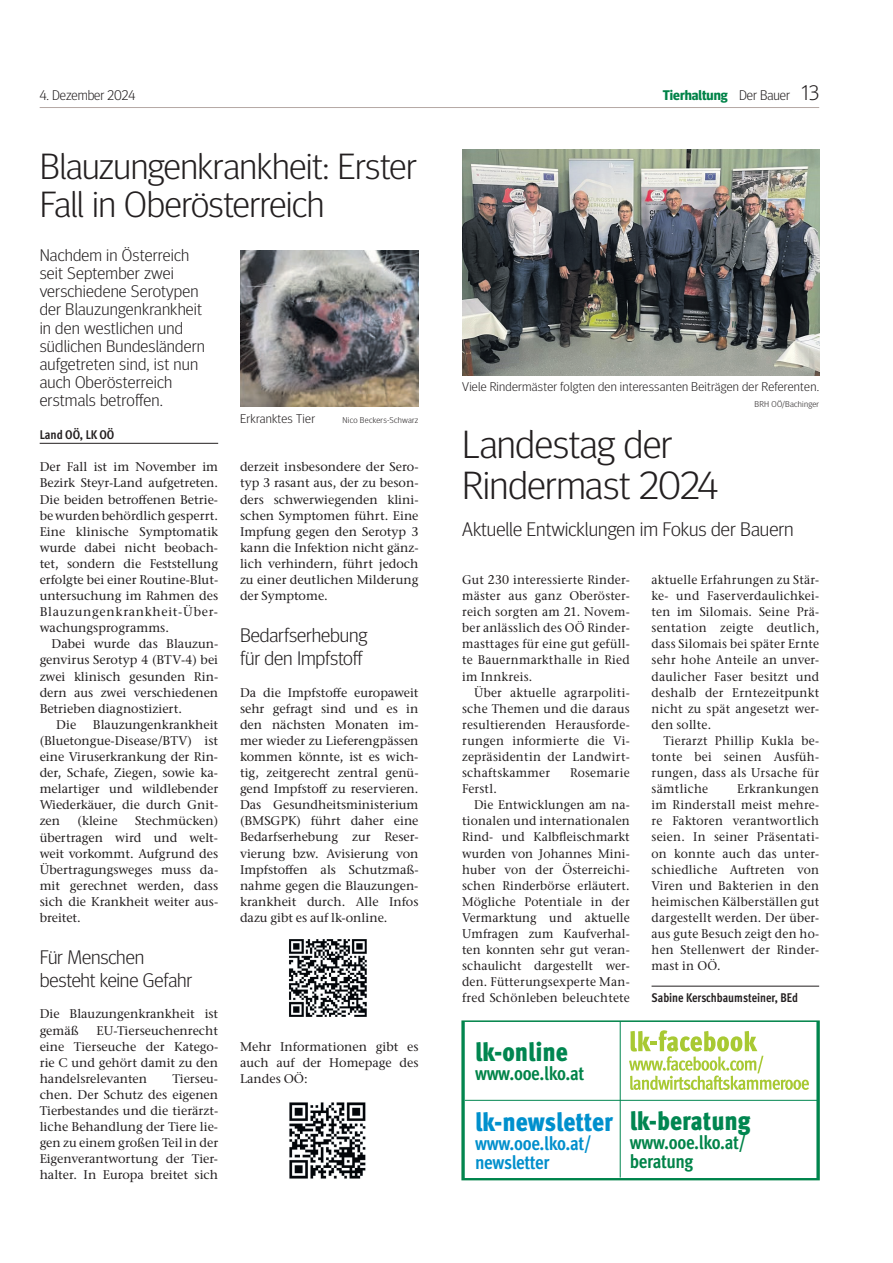
<style>
.page{position:relative;width:893px;height:1263px;background:#fff}
.page>*{position:absolute;margin:0;border:0;box-sizing:border-box;transform-origin:0 0}
.t1{font:300 39.15px/40.7px "Meta Head OT";letter-spacing:-.01em;color:#231f20;scale:1.05 1}
.t2{font:300 36.45px/37.8px "Meta Head OT";letter-spacing:-.01em;color:#231f20;scale:1.05 1}
.t3{font:900 condensed 26.25px "Meta OT";color:#008650}
.t4{font:900 condensed 26.25px "Meta OT";color:#0090cd}
.t5{font:300 19.65px/22.4px "Meta Head OT";letter-spacing:-.005em;color:#231f20;scale:1.05 1}
.t6{font:700 condensed 19.2px/19.2px "Meta OT";letter-spacing:-.02em;color:#008348}
.t7{font:700 condensed 19.2px/19.2px "Meta OT";letter-spacing:-.02em;color:#008fcc}
.t8{font:300 16.8px/18.1px "Meta Head OT";letter-spacing:.01em;color:#231f20;scale:1.05 1}
.t9{font:700 13.95px "Meta Head OT";color:#008348}
.t10{font:300 13.95px "Meta Head OT";color:#231f20}
.t11{font:500 12.6px/16px "Stone Serif ITC Pro";letter-spacing:.01em;color:#231f20;text-align:justify}
.t12{font:500 12.6px/16px "Stone Serif ITC Pro";letter-spacing:.01em;color:#231f20;text-align:justify;scale:.96 1}
.t13{font:300 12.6px "Meta Head OT";letter-spacing:.02em;color:#231f20;scale:1.05 1}
.t14{font:700 condensed 12.6px "Meta OT";color:#231f20;scale:.96 1}
.t15{font:700 condensed 12.6px "Meta OT";color:#231f20}
.t16{font:300 8.4px "Meta Head OT";letter-spacing:.03em;color:#231f20;scale:1.05 1}
.s1{font-weight:300;color:#231f20}
.s2{font-weight:300;font-size:21px;color:#231f20}
</style>
<div class="page">
<hr style="left:40px;top:107px;width:779px;height:1px;background:#b5a9a5">
<hr style="left:651px;top:986px;width:168px;height:1px;background:#231f20">
<img style="left:462px;top:150px;width:357px;height:225px">
<svg style="left:463px;top:1022px;width:355px;height:156px"></svg>
<div style="left:461px;top:1020px;width:359px;height:160px;border:1px solid #008348"></div>
<hr style="left:40px;top:443px;width:178px;height:1px;background:#231f20">
<img style="left:240px;top:251px;width:178px;height:156px">
<img style="left:289px;top:939px;width:78px;height:78px">
<img style="left:289px;top:1102px;width:77px;height:77px">
<p class="t10" style="left:40px;top:90px;width:97px">4. Dezember 2024</p>
<p class="t9" style="left:663px;top:90px;width:158px">Tierhaltung <span class="s1">Der Bauer</span> <span class="s2">13</span></p>
<h2 class="t2" style="left:40px;top:152px;width:361px">Blauzungenkrankheit: Erster<br>Fall in Oberösterreich</h2>
<h3 class="t8" style="left:40px;top:248px;width:159px">Nachdem in Österreich seit September zwei verschiedene Serotypen der Blauzungenkrankheit in den westlichen und südlichen Bundesländern aufgetreten sind, ist nun auch Oberösterreich erstmals betroffen.</h3>
<p class="t15" style="left:40px;top:430px;width:76px">Land OÖ, LK OÖ</p>
<p class="t11" style="left:40px;top:460px;width:180px">Der Fall ist im November im Bezirk Steyr-Land aufgetreten.<br>Die beiden betroffenen Betrie&shy;be wurden behördlich gesperrt.<br>Eine klinische Symptomatik wurde dabei nicht beobach&shy;tet, sondern die Feststellung erfolgte bei einer Routine-Blut&shy;untersuchung im Rahmen des Blauzungenkrankheit-Über&shy;wachungsprogramms.</p>
<p class="t11" style="left:52px;top:637px;width:168px">Dabei wurde das Blauzun-</p>
<p class="t11" style="left:40px;top:653px;width:180px">genvirus Serotyp 4 (BTV-4) bei</p>
<p class="t11" style="left:40px;top:670px;width:180px">zwei klinisch gesunden Rin-</p>
<p class="t11" style="left:40px;top:686px;width:180px">dern aus zwei verschiedenen</p>
<p class="t11" style="left:40px;top:702px;width:144px">Betrieben diagnostiziert.</p>
<p class="t11" style="left:56px;top:718px;width:22px">Die</p>
<p class="t11" style="left:40px;top:718px;width:180px;text-indent:53px">Blauzungenkrankheit (Bluetongue-Disease/BTV) ist eine Viruserkrankung der Rin&shy;der, Schafe, Ziegen, sowie ka&shy;melartiger und wildlebender Wiederkäuer, die durch Gnit&shy;zen</p>
<p class="t11" style="left:40px;top:814px;width:180px;text-indent:95px">Stechmücken) übertragen wird und welt&shy;weit vorkommt. Aufgrund des Übertragungsweges muss da&shy;mit gerechnet werden, dass sich die Krankheit weiter aus&shy;breitet.</p>
<h3 class="t5" style="left:40px;top:948px;width:147px">Für Menschen besteht keine Gefahr</h3>
<p class="t11" style="left:40px;top:1007px;width:180px">Die Blauzungenkrankheit ist gemäß</p>
<p class="t11" style="left:78px;top:814px;width:41px">(kleine</p>
<p class="t11" style="left:40px;top:1024px;width:180px;text-indent:57px">EU-Tierseuchenrecht eine Tierseuche der Katego&shy;rie C und gehört damit zu den handelsrelevanten</p>
<p class="t11" style="left:40px;top:1072px;width:180px;text-indent:133px">Tierseu&shy;chen. Der Schutz des eigenen Tierbestandes und die tierärzt&shy;liche Behandlung der Tiere lie&shy;gen zu einem großen Teil in der Eigenverantwortung der Tier&shy;halter. In Europa breitet sich</p>
<p class="t13" style="left:240px;top:414px;width:73px">Erkranktes Tier</p>
<p class="t16" style="left:342px;top:417px;width:74px">Nico Beckers-Schwarz</p>
<p class="t11" style="left:240px;top:460px;width:180px">derzeit insbesondere der Sero&shy;typ 3 rasant aus, der zu beson&shy;ders schwerwiegenden klini&shy;schen Symptomen führt. Eine Impfung gegen den Serotyp 3 kann die Infektion nicht gänz&shy;lich verhindern, führt jedoch zu einer deutlichen Milderung der Symptome.</p>
<h3 class="t5" style="left:240px;top:626px;width:123px">Bedarfserhebung für den Impfstoff</h3>
<p class="t11" style="left:240px;top:686px;width:180px">Da die Impfstoffe europaweit sehr gefragt sind und es in den nächsten Monaten im&shy;mer wieder zu Lieferengpässen kommen könnte, ist es wich&shy;tig, zeitgerecht zentral genü&shy;gend Impfstoff zu reservieren.<br>Das Gesundheitsministerium (BMSGPK) führt daher eine Bedarfserhebung zur Reser&shy;vierung bzw. Avisierung von Impfstoffen als Schutzmaß&shy;nahme gegen die Blauzungen&shy;krankheit durch. Alle Infos dazu gibt es auf lk-online.</p>
<p class="t11" style="left:240px;top:1040px;width:180px">Mehr Informationen gibt es auch auf der Homepage des Landes OÖ:</p>
<p class="t13" style="left:462px;top:382px;width:341px">Viele Rindermäster folgten den interessanten Beiträgen der Referenten.</p>
<p class="t16" style="left:754px;top:401px;width:63px">BRH OÖ/Bachinger</p>
<h1 class="t1" style="left:462px;top:428px;width:245px">Landestag der<br>Rindermast 2024</h1>
<h3 class="t5" style="left:462px;top:520px;width:317px">Aktuelle Entwicklungen im Fokus der Bauern</h3>
<p class="t12" style="left:462px;top:573px;width:176px">Gut 230 interessierte Rinder&shy;mäster aus ganz Oberöster&shy;reich sorgten am 21. Novem&shy;ber anlässlich des OÖ Rinder&shy;masttages für eine gut gefüll&shy;te Bauernmarkthalle in Ried im Innkreis.</p>
<p class="t12" style="left:462px;top:686px;width:176px;text-indent:12px">Über aktuelle agrarpoliti&shy;sche Themen und die daraus resultierenden Herausforde&shy;rungen informierte die Vi&shy;zepräsidentin der Landwirt&shy;schaftskammer</p>
<p class="t12" style="left:570px;top:766px;width:64px">Rosemarie</p>
<p class="t12" style="left:462px;top:782px;width:38px">Ferstl.</p>
<p class="t12" style="left:474px;top:798px;width:164px">Die Entwicklungen am na-</p>
<p class="t12" style="left:462px;top:814px;width:176px">tionalen und internationalen</p>
<p class="t12" style="left:462px;top:830px;width:176px">Rind- und Kalbfleischmarkt</p>
<p class="t12" style="left:462px;top:847px;width:176px">wurden von Johannes Mini-</p>
<p class="t12" style="left:462px;top:863px;width:176px">huber von der Österreichi-</p>
<p class="t12" style="left:462px;top:879px;width:176px">schen Rinderbörse erläutert.</p>
<p class="t12" style="left:462px;top:895px;width:176px">Mögliche Potentiale in der</p>
<p class="t12" style="left:462px;top:911px;width:176px">Vermarktung und aktuelle</p>
<p class="t12" style="left:462px;top:927px;width:176px">Umfragen zum Kaufverhal-</p>
<p class="t12" style="left:462px;top:943px;width:176px">ten konnten sehr gut veran-</p>
<p class="t12" style="left:462px;top:959px;width:176px">schaulicht dargestellt wer-</p>
<p class="t12" style="left:462px;top:975px;width:176px">den. Fütterungsexperte Man-</p>
<p class="t12" style="left:462px;top:991px;width:176px">fred Schönleben beleuchtete</p>
<h3 class="t3" style="left:475px;top:1037px;width:94px">lk-online</h3>
<h3 class="t6" style="left:475px;top:1066px;width:111px">www.ooe.lko.at</h3>
<p class="t12" style="left:651px;top:573px;width:176px">aktuelle Erfahrungen zu Stär&shy;ke- und Faserverdaulichkei&shy;ten im Silomais. Seine Prä&shy;sentation zeigte deutlich, dass Silomais bei später Ernte sehr hohe Anteile an unver&shy;daulicher Faser besitzt und deshalb der Erntezeitpunkt nicht zu spät angesetzt wer&shy;den sollte.</p>
<p class="t12" style="left:651px;top:734px;width:176px;text-indent:12px">Tierarzt Phillip Kukla be&shy;tonte bei seinen Ausfüh&shy;rungen, dass als Ursache für sämtliche</p>
<p class="t12" style="left:651px;top:782px;width:176px;text-indent:86px">Erkrankungen im Rinderstall meist mehre&shy;re Faktoren verantwortlich seien. In seiner Präsentati&shy;on konnte auch das unter&shy;schiedliche Auftreten von Viren und Bakterien in den heimischen Kälberställen gut dargestellt werden. Der über&shy;aus gute Besuch zeigt den ho&shy;hen Stellenwert der Rinder&shy;mast in OÖ.</p>
<p class="t14" style="left:651px;top:993px;width:154px">Sabine Kerschbaumsteiner, BEd</p>
<h3 class="t4" style="left:475px;top:1106px;width:139px">lk-newsletter</h3>
<h3 class="t7" style="left:475px;top:1136px;width:118px">www.ooe.lko.at/ newsletter</h3>
<h3 class="t3" style="left:630px;top:1105px;width:122px">lk-beratung</h3>
<h3 class="t6" style="left:630px;top:1134px;width:118px">www.ooe.lko.at/ beratung</h3>
</div>
